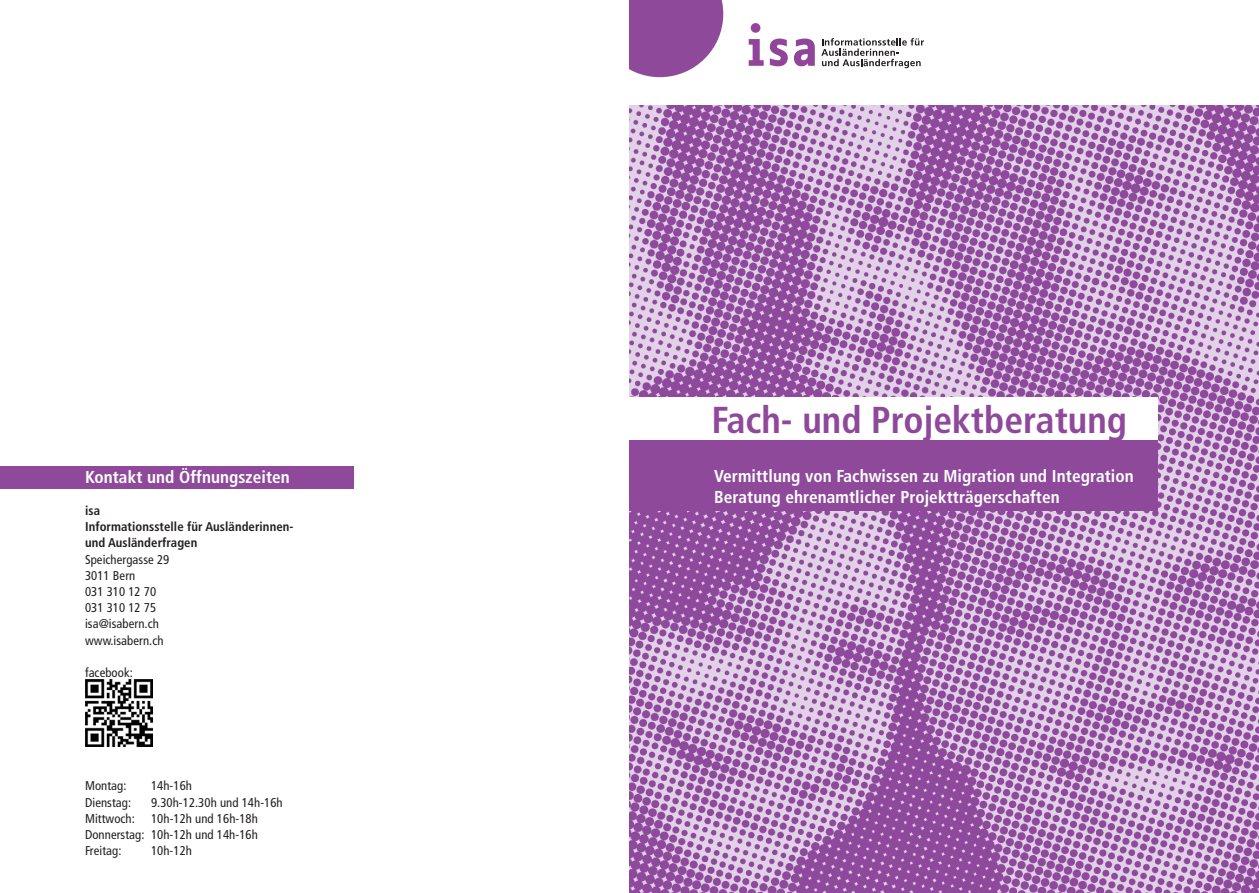
<style>
.page{position:relative;width:1259px;height:893px;background:#fff}
.page>*{position:absolute;margin:0;border:0;box-sizing:border-box;transform-origin:0 0}
.t1{font:700 condensed 37.5px "Frutiger LT Std";color:#8e499b}
.t2{font:700 condensed 17.25px "Frutiger LT Std";letter-spacing:.005em;color:#fff}
.t3{font:condensed 12.75px "Frutiger LT Std";letter-spacing:.005em;color:#231f20}
.t4{font:700 condensed 12.75px "Frutiger LT Std";letter-spacing:.005em;color:#231f20}
</style>
<div class="page">
<div style="left:0;top:466px;width:354px;height:22px;background:#8e499b"></div>
<svg style="left:629px;top:0;width:94px;height:77px;background:#9c60a7"></svg>
<img style="left:629px;top:105px;width:630px;height:788px">
<div style="left:629px;top:398px;width:528px;height:45px;background:#fff"></div>
<div style="left:629px;top:440px;width:528px;height:71px;background:#8e499b"></div>
<svg style="left:748px;top:39px;width:15px;height:27px"></svg>
<svg style="left:770px;top:39px;width:18px;height:27px"></svg>
<svg style="left:794px;top:39px;width:21px;height:27px"></svg>
<div style="left:751px;top:23px;width:9px;height:10px;background:#914599;border-radius:50%"></div>
<svg style="left:821px;top:38px;width:103px;height:30px"></svg>
<img style="left:86px;top:679px;width:66px;height:67px">
<p class="t2" style="left:85px;top:466px;width:206px">Kontakt und Öffnungszeiten</p>
<p class="t4" style="left:85px;top:503px;width:17px">isa</p>
<p class="t4" style="left:85px;top:519px;width:210px">Informationsstelle für Ausländerinnen-</p>
<p class="t4" style="left:85px;top:535px;width:114px">und Ausländerfragen</p>
<p class="t3" style="left:85px;top:552px;width:86px">Speichergasse 29</p>
<p class="t3" style="left:85px;top:568px;width:52px">3011 Bern</p>
<p class="t3" style="left:85px;top:584px;width:73px">031 310 12 70</p>
<p class="t3" style="left:85px;top:600px;width:73px">031 310 12 75</p>
<p class="t3" style="left:85px;top:617px;width:75px">isa@isabern.ch</p>
<p class="t3" style="left:85px;top:633px;width:80px">www.isabern.ch</p>
<p class="t3" style="left:85px;top:665px;width:49px">facebook:</p>
<p class="t3" style="left:85px;top:779px;width:43px">Montag:</p>
<p class="t3" style="left:151px;top:779px;width:42px">14h-16h</p>
<p class="t3" style="left:85px;top:795px;width:48px">Dienstag:</p>
<p class="t3" style="left:151px;top:795px;width:133px">9.30h-12.30h und 14h-16h</p>
<p class="t3" style="left:85px;top:811px;width:51px">Mittwoch:</p>
<p class="t3" style="left:151px;top:811px;width:108px">10h-12h und 16h-18h</p>
<p class="t3" style="left:85px;top:827px;width:174px">Donnerstag: 10h-12h und 14h-16h</p>
<p class="t3" style="left:85px;top:843px;width:38px">Freitag:</p>
<p class="t3" style="left:151px;top:843px;width:42px">10h-12h</p>
<p class="t1" style="left:711px;top:398px;width:417px">Fach- und Projektberatung</p>
<p class="t2" style="left:714px;top:466px;width:421px">Vermittlung von Fachwissen zu Migration und Integration</p>
<p class="t2" style="left:714px;top:486px;width:347px">Beratung ehrenamtlicher Projektträgerschaften</p>
</div>
